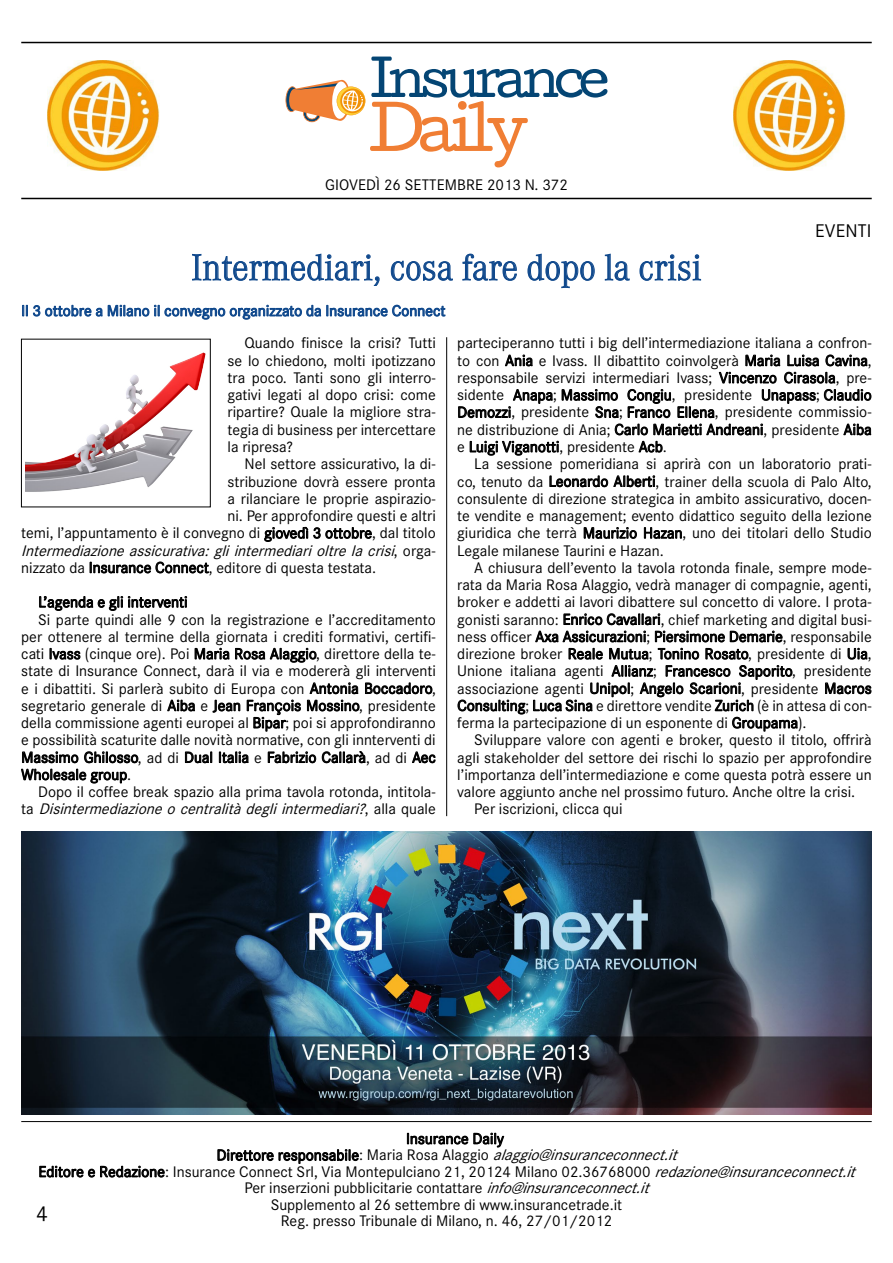
<style>
.page{position:relative;width:893px;height:1263px;background:#fff}
.page>*{position:absolute;margin:0;border:0;box-sizing:border-box;transform-origin:0 0}
.t1{font:300 36px "Corporate A";color:#0f488c;scale:.95 1}
.t2{font:21px "Corporate S";color:#000}
.t3{font:18px "Corporate S";letter-spacing:.01em;color:#000}
.t4{font:15px/17.2px "Corporate S";color:#000;text-align:justify}
.t5{font:italic 15px "Corporate S";color:#000}
.t6{font:15px "Corporate S";color:#0f488c}
.s1{font-style:normal}
.s2{font-style:italic}
</style>
<div class="page">
<svg style="left:285px;top:57px;width:322px;height:110px"></svg>
<hr style="left:21px;top:42px;width:851px;height:1px;background:#000">
<hr style="left:21px;top:198px;width:851px;height:1px;background:#000">
<img style="left:47px;top:60px;width:112px;height:110px">
<img style="left:734px;top:60px;width:112px;height:110px">
<hr style="left:21px;top:1121px;width:851px;height:1px;background:#000">
<svg style="left:407px;top:1132px;width:98px;height:16px"></svg>
<svg style="left:217px;top:1149px;width:142px;height:15px"></svg>
<svg style="left:39px;top:1165px;width:126px;height:13px"></svg>
<hr style="left:446px;top:337px;width:1px;height:479px;background:#000">
<svg style="left:264px;top:526px;width:108px;height:16px"></svg>
<svg style="left:90px;top:561px;width:119px;height:13px"></svg>
<svg style="left:39px;top:596px;width:149px;height:15px"></svg>
<svg style="left:50px;top:648px;width:31px;height:12px"></svg>
<svg style="left:194px;top:647px;width:123px;height:16px"></svg>
<svg style="left:167px;top:699px;width:28px;height:13px"></svg>
<svg style="left:307px;top:682px;width:126px;height:30px"></svg>
<svg style="left:212px;top:699px;width:89px;height:33px"></svg>
<svg style="left:185px;top:751px;width:27px;height:12px"></svg>
<svg style="left:219px;top:751px;width:30px;height:13px"></svg>
<svg style="left:268px;top:751px;width:48px;height:12px"></svg>
<svg style="left:322px;top:751px;width:44px;height:12px"></svg>
<svg style="left:412px;top:751px;width:24px;height:12px"></svg>
<svg style="left:21px;top:751px;width:118px;height:33px"></svg>
<svg style="left:458px;top:354px;width:414px;height:102px"></svg>
<svg style="left:549px;top:475px;width:107px;height:13px"></svg>
<svg style="left:583px;top:527px;width:54px;height:12px"></svg>
<svg style="left:644px;top:527px;width:38px;height:12px"></svg>
<svg style="left:847px;top:647px;width:21px;height:13px"></svg>
<svg style="left:825px;top:682px;width:47px;height:13px"></svg>
<svg style="left:457px;top:699px;width:69px;height:16px"></svg>
<svg style="left:533px;top:613px;width:265px;height:119px"></svg>
<img style="left:21px;top:831px;width:851px;height:284px">
<svg style="left:192px;top:253px;width:188px;height:33px"></svg>
<svg style="left:391px;top:260px;width:62px;height:21px"></svg>
<svg style="left:462px;top:253px;width:55px;height:28px"></svg>
<svg style="left:527px;top:253px;width:68px;height:35px"></svg>
<svg style="left:604px;top:253px;width:26px;height:28px"></svg>
<svg style="left:639px;top:254px;width:62px;height:27px"></svg>
<svg style="left:22px;top:304px;width:424px;height:16px"></svg>
<img style="left:26px;top:352px;width:180px;height:140px">
<p class="t4" style="left:325px;top:177px;width:244px">giovedì 26 settembre 2013 n. 372</p>
<h1 class="t1" style="left:191px;top:246px;width:539px">Intermediari, cosa fare dopo la crisi</h1>
<p class="t6" style="left:21px;top:302px;width:426px">Il 3 ottobre a Milano il convegno organizzato da Insurance Connect</p>
<p class="t3" style="left:815px;top:220px;width:58px">EVENTI</p>
<p class="t4" style="left:227px;top:335px;width:210px;text-indent:17px">Quando finisce la crisi? Tutti se lo chiedono, molti ipotizzano tra poco. Tanti sono gli interro&shy;gativi legati al dopo crisi: come ripartire? Quale la migliore stra&shy;tegia di business per intercettare la ripresa?</p>
<p class="t4" style="left:244px;top:455px;width:193px">Nel settore assicurativo, la di-</p>
<p class="t4" style="left:227px;top:473px;width:210px">stribuzione dovrà essere pronta</p>
<p class="t4" style="left:227px;top:490px;width:210px">a rilanciare le proprie aspirazio-</p>
<p class="t4" style="left:227px;top:507px;width:210px">ni. Per approfondire questi e altri</p>
<p class="t4" style="left:21px;top:524px;width:416px">temi, l’appuntamento è il convegno di giovedì 3 ottobre, dal titolo</p>
<p class="t5" style="left:21px;top:541px;width:416px">Intermediazioneassicurativa:gliintermediarioltrelacrisi<span class="s1">, o r g a -</span></p>
<p class="t4" style="left:21px;top:559px;width:356px">nizzato da Insurance Connect, editore di questa testata.</p>
<p class="t4" style="left:38px;top:593px;width:151px">L’agenda e gli interventi</p>
<p class="t4" style="left:38px;top:611px;width:399px">Si parte quindi alle 9 con la registrazione e l’accreditamento</p>
<p class="t4" style="left:21px;top:628px;width:416px">per ottenere al termine della giornata i crediti formativi, certifi-</p>
<p class="t4" style="left:21px;top:645px;width:416px">cati Ivass (cinque ore). Poi Maria Rosa Alaggio, direttore della te-</p>
<p class="t4" style="left:21px;top:662px;width:416px">state di Insurance Connect, darà il via e modererà gli interventi</p>
<p class="t4" style="left:21px;top:680px;width:416px">e i dibattiti. Si parlerà subito di Europa con Antonia Boccadoro,</p>
<p class="t4" style="left:21px;top:697px;width:416px">segretario generale di Aiba e Jean FranÇois Mossino, presidente</p>
<p class="t4" style="left:21px;top:714px;width:416px">della commissione agenti europei al Bipar; poi si approfondiranno</p>
<p class="t4" style="left:21px;top:731px;width:416px">e possibilità scaturite dalle novità normative, con gli innterventi di</p>
<p class="t4" style="left:21px;top:749px;width:416px">Massimo Ghilosso, ad di Dual Italia e Fabrizio Callarà, ad di Aec</p>
<p class="t4" style="left:21px;top:766px;width:112px">Wholesale group.</p>
<p class="t4" style="left:38px;top:783px;width:399px">Dopo il coffee break spazio alla prima tavola rotonda, intitola-</p>
<p class="t5" style="left:21px;top:800px;width:416px"><span class="s1">t a</span> Disintermediazioneocentralitàdegliintermediari?<span class="s1">, a l l a q u a l e</span></p>
<p class="t4" style="left:457px;top:335px;width:416px">parteciperanno tutti i big dell’intermediazione italiana a confron&shy;to con Ania e Ivass. Il dibattito coinvolgerà Maria Luisa Cavina, responsabile servizi intermediari Ivass; Vincenzo Cirasola, pre&shy;sidente Anapa; Massimo Congiu, presidente Unapass; Claudio Demozzi, presidente Sna; Franco Ellena, presidente commissio&shy;ne distribuzione di Ania; Carlo Marietti Andreani, presidente Aiba e Luigi Viganotti, presidente Acb.</p>
<p class="t4" style="left:457px;top:455px;width:416px;text-indent:17px">La sessione pomeridiana si aprirà con un laboratorio prati&shy;co, tenuto da Leonardo Alberti, trainer della scuola di Palo Alto, consulente di direzione strategica in ambito assicurativo, docen&shy;te vendite e management; evento didattico seguito della lezione giuridica che terrà Maurizio Hazan, uno dei titolari dello Studio Legale milanese Taurini e Hazan.</p>
<p class="t4" style="left:457px;top:559px;width:416px;text-indent:17px">A chiusura dell’evento la tavola rotonda finale, sempre mode&shy;rata da Maria Rosa Alaggio, vedrà manager di compagnie, agenti, broker e addetti ai lavori dibattere sul concetto di valore. I prota&shy;gonisti saranno: Enrico Cavallari, chief marketing and digital busi&shy;ness officer Axa Assicurazioni; Piersimone Demarie, responsabile direzione broker Reale Mutua; Tonino Rosato, presidente di Uia, Unione italiana agenti Allianz; Francesco Saporito, presidente associazione agenti Unipol; Angelo Scarioni, presidente Macros Consulting; Luca Sina e direttore vendite Zurich (è in attesa di con&shy;ferma la partecipazione di un esponente di Groupama).</p>
<p class="t4" style="left:474px;top:731px;width:399px">Sviluppare valore con agenti e broker, questo il titolo, offrirà</p>
<p class="t4" style="left:457px;top:749px;width:416px">agli stakeholder del settore dei rischi lo spazio per approfondire</p>
<p class="t4" style="left:457px;top:766px;width:416px">l’importanza dell’intermediazione e come questa potrà essere un</p>
<p class="t4" style="left:457px;top:783px;width:399px">valore aggiunto anche nel prossimo futuro. Anche oltre la crisi.</p>
<p class="t4" style="left:474px;top:800px;width:150px">Per iscrizioni, clicca qui</p>
<p class="t4" style="left:406px;top:1130px;width:99px">Insurance Daily</p>
<p class="t4" style="left:217px;top:1147px;width:468px">Direttore responsabile: Maria Rosa Alaggio <span class="s2">alaggio@insuranceconnect.it</span></p>
<p class="t4" style="left:38px;top:1163px;width:824px">Editore e Redazione: Insurance Connect Srl, Via Montepulciano 21, 20124 Milano 02.36768000 <span class="s2">redazione@insuranceconnect.it</span></p>
<p class="t4" style="left:244px;top:1180px;width:412px">Per inserzioni pubblicitarie contattare <span class="s2">info@insuranceconnect.it</span></p>
<p class="t4" style="left:271px;top:1196px;width:353px">Supplemento al 26 settembre di www.insurancetrade.it</p>
<p class="t4" style="left:281px;top:1213px;width:333px">Reg. presso Tribunale di Milano, n. 46, 27/01/2012</p>
<h2 class="t2" style="left:36px;top:1201px;width:13px">4</h2>
</div>
